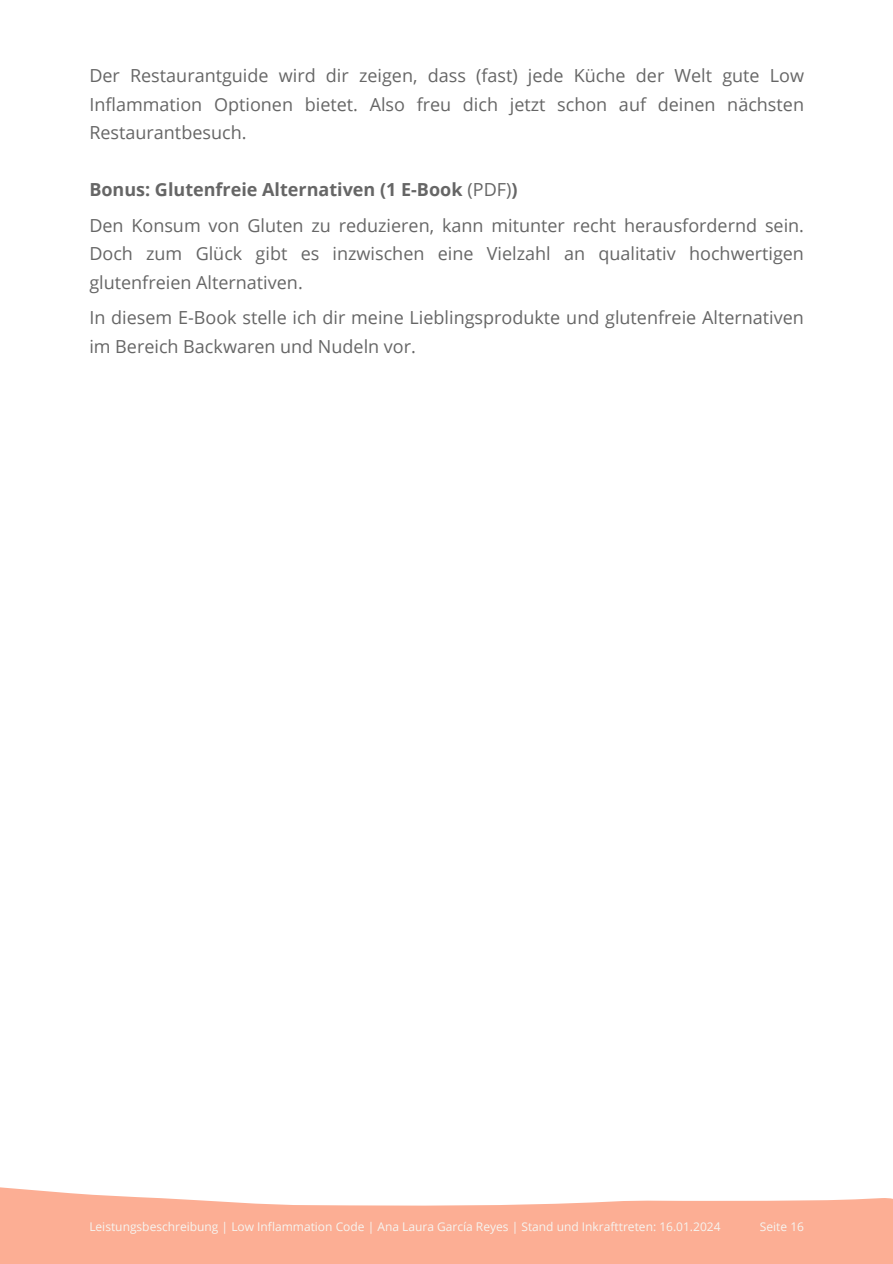
<style>
.page{position:relative;width:893px;height:1264px;background:#fff}
.page>*{position:absolute;margin:0;border:0;box-sizing:border-box;transform-origin:0 0}
.t1{font:18px/28.5px "Open Sans";color:#666;text-align:justify}
.t2{font:700 18px "Open Sans";color:#666}
.t3{font:12px "Open Sans";color:#f6f5f1}
.s1{font-weight:400}
</style>
<div class="page">
<svg style="left:0;top:1187px;width:892px;height:76px;fill:#fcae94"></svg>
<p class="t1" style="left:89px;top:61px;width:716px">Der Restaurantguide wird dir zeigen, dass (fast) jede Küche der Welt gute Low Inflammation Optionen bietet. Also freu dich jetzt schon auf deinen nächsten Restaurantbesuch.</p>
<p class="t2" style="left:89px;top:177px;width:429px">Bonus: Glutenfreie Alternativen (1 E-Book <span class="s1">(PDF)</span>)</p>
<p class="t1" style="left:89px;top:210px;width:716px">Den Konsum von Gluten zu reduzieren, kann mitunter recht herausfordernd sein.<br>Doch zum Glück gibt es inzwischen eine Vielzahl an qualitativ hochwertigen glutenfreien Alternativen.</p>
<p class="t1" style="left:89px;top:303px;width:716px">In diesem E-Book stelle ich dir meine Lieblingsprodukte und glutenfreie Alternativen im Bereich Backwaren und Nudeln vor.</p>
<p class="t3" style="left:89px;top:1218px;width:632px">Leistungsbeschreibung | Low Inflammation Code | Ana Laura García Reyes | Stand und Inkrafttreten: 16.01.2024</p>
<p class="t3" style="left:759px;top:1218px;width:46px">Seite 16</p>
</div>
